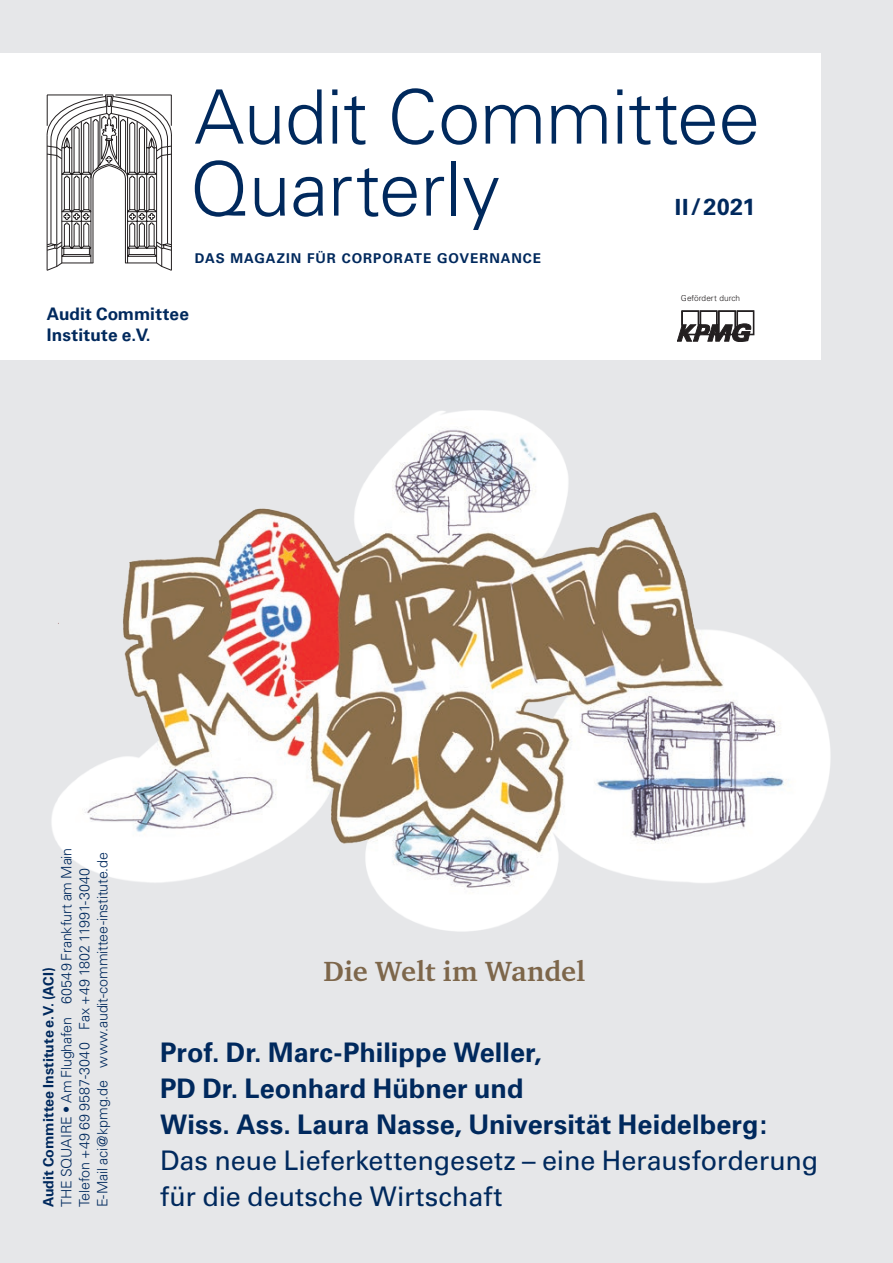
<style>
.page{position:relative;width:893px;height:1263px;background:#e6e7e9}
.page>*{position:absolute;margin:0;border:0;box-sizing:border-box;transform-origin:0 0}
.t1{font:300 75px/72px "Univers LT Std";letter-spacing:-.005em;color:#00295d}
.t2{font:700 28.5px "Charter IT Cby BT";color:#7d664a}
.t3{font:700 27px/36px "Univers";letter-spacing:.005em;color:#00295d}
.t4{font:27px/36px "Univers";color:#00295d}
.t5{font:700 23.25px "Univers LT Std";color:#00295d}
.t6{font:700 17.25px/21.1px "Univers LT Std";letter-spacing:.01em;color:#00295d}
.t7{font:300 14.25px/18px "Univers";letter-spacing:-.01em;color:#00295d}
.t8{font:700 14.25px "Univers";color:#00295d}
.t9{font:700 13.5px "Univers LT Std";letter-spacing:.07em;color:#00295d}
.t10{font:300 8.4px "Univers LT Std";color:#231f20}
.s1{font-size:22.2px}
</style>
<div class="page">
<div style="left:0;top:53px;width:821px;height:306px;background:#fff"></div>
<svg style="left:47px;top:95px;width:125px;height:176px"></svg>
<svg style="left:677px;top:310px;width:77px;height:32px"></svg>
<img style="left:5px;top:359px;width:826px;height:573px">
<h1 class="t1" style="left:190px;top:81px;width:572px">Audit Committee<br>Quarterly</h1>
<h3 class="t5" style="left:675px;top:193px;width:82px"><span class="s1">II</span>/2021</h3>
<p class="t9" style="left:195px;top:250px;width:348px">DAS MAGAZIN FÜR CORPORATE GOVERNANCE</p>
<p class="t6" style="left:47px;top:303px;width:144px">Audit Committee<br>Institute e.V.</p>
<p class="t10" style="left:681px;top:293px;width:61px">Gefördert durch</p>
<p class="t7" style="left:58px;top:1207px;width:361px;rotate:-90deg">THE SQUAIRE • Am Flughafen 60549 Frankfurt am Main<br>Telefon +49 69 9587-3040 Fax +49 1802 11991-3040<br>E-Mail aci@kpmg.de www.audit-committee-institute.de</p>
<p class="t8" style="left:40px;top:1207px;width:242px;rotate:-90deg">Audit Committee Institute e.V. (ACI)</p>
<h2 class="t2" style="left:324px;top:953px;width:263px">Die Welt im Wandel</h2>
<h3 class="t3" style="left:160px;top:1034px;width:608px">Prof. Dr. Marc-Philippe Weller,<br>PD Dr. Leonhard Hübner und<br>Wiss. Ass. Laura Nasse, Universität Heidelberg:</h3>
<h3 class="t4" style="left:160px;top:1142px;width:660px">Das neue Lieferkettengesetz – eine Herausforderung für die deutsche Wirtschaft</h3>
</div>
